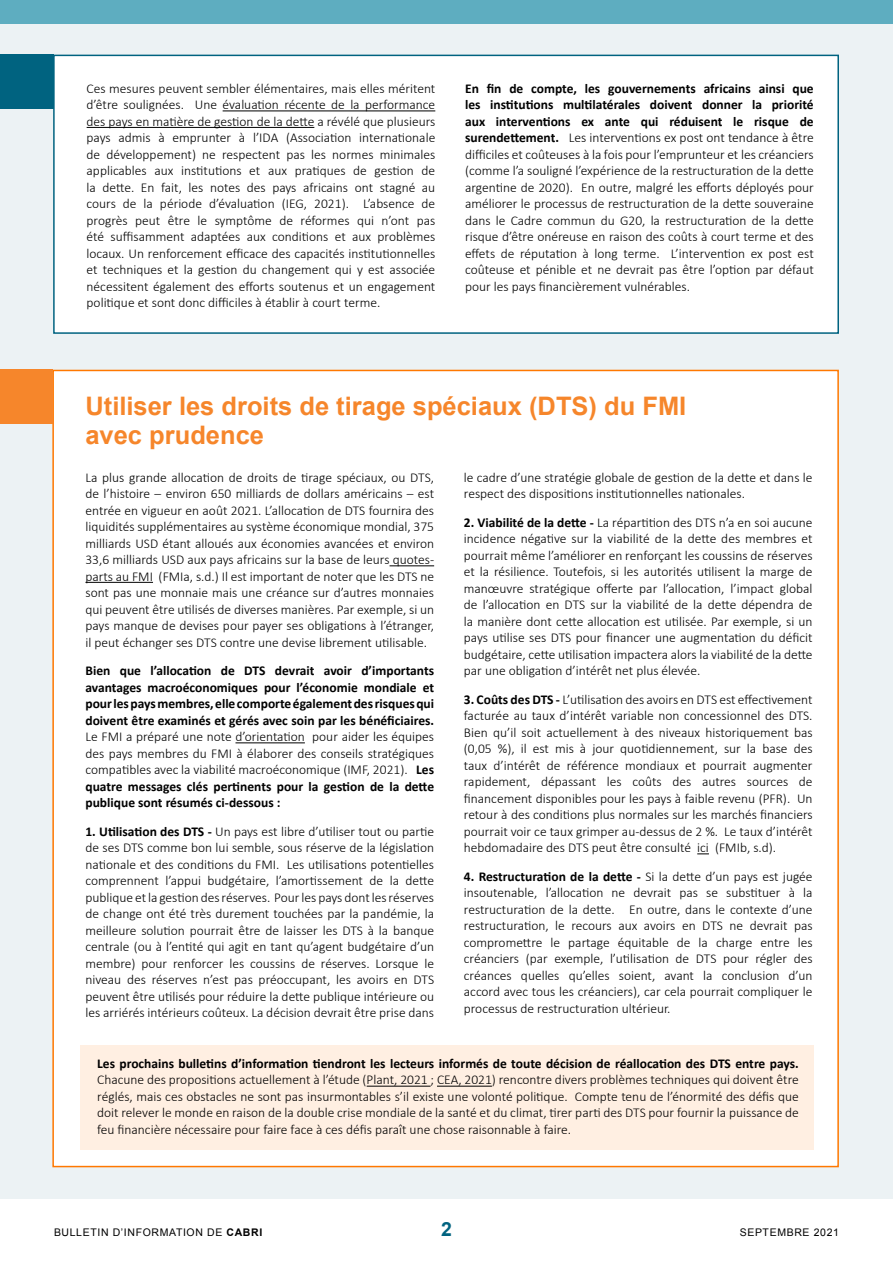
<style>
.page{position:relative;width:893px;height:1263px;background:#ecf2f4}
.page>*{position:absolute;margin:0;border:0;box-sizing:border-box;transform-origin:0 0}
.t1{font:700 25.5px/28.5px "Arial";color:#f6862b}
.t2{font:700 19.5px "Arial";color:#006380}
.t3{font:300 13.5px/16.5px "Calibri";color:#000;text-align:justify}
.t4{font:700 13.5px/16.5px "Calibri";color:#000;text-align:justify}
.t5{font:10.5px "Arial";letter-spacing:.06em;color:#000}
.s1{font-weight:700}
</style>
<div class="page">
<div style="left:52px;top:370px;width:787px;height:797px;background:#fff;border:2px solid #ff7800"></div>
<div style="left:0;top:370px;width:52px;height:54px;background:#f6862b"></div>
<hr style="left:390px;top:566px;width:44px;height:1px;background:#000">
<hr style="left:85px;top:582px;width:68px;height:1px;background:#000">
<hr style="left:235px;top:743px;width:70px;height:1px;background:#000">
<svg style="left:697px;top:854px;width:12px;height:1px"></svg>
<div style="left:53px;top:55px;width:786px;height:279px;background:#fff;border:2px solid #006380"></div>
<div style="left:81px;top:1045px;width:733px;height:104px;background:#ffefe2"></div>
<div style="left:0;top:55px;width:54px;height:54px;background:#006380"></div>
<hr style="left:223px;top:111px;width:212px;height:1px;background:#000">
<hr style="left:87px;top:127px;width:227px;height:1px;background:#000">
<hr style="left:367px;top:1086px;width:64px;height:1px;background:#000">
<hr style="left:437px;top:1086px;width:55px;height:1px;background:#000">
<div style="left:0;top:1199px;width:893px;height:64px;background:#fff"></div>
<div style="left:0;top:0;width:893px;height:24px;background:#5eadc0"></div>
<p class="t3" style="left:87px;top:80px;width:350px">Ces mesures peuvent sembler élémentaires, mais elles méritent d’être soulignées. Une évaluation récente de la performance des pays en matière de gestion de la dette a révélé que plusieurs pays admis à emprunter à l’IDA (Association internationale de développement) ne respectent pas les normes minimales applicables aux institutions et aux pratiques de gestion de la dette. En fait, les notes des pays africains ont stagné au cours de la période d’évaluation (IEG, 2021). L’absence de progrès peut être le symptôme de réformes qui n’ont pas été suffisamment adaptées aux conditions et aux problèmes locaux. Un renforcement efficace des capacités institutionnelles et techniques et la gestion du changement qui y est associée nécessitent également des efforts soutenus et un engagement politique et sont donc difficiles à établir à court terme.</p>
<p class="t3" style="left:465px;top:80px;width:350px"><span class="s1">En fin de compte, les gouvernements africains ainsi que les institutions multilatérales doivent donner la priorité aux interventions ex ante qui réduisent le risque de surendettement.</span> Les interventions ex post ont tendance à être difficiles et coûteuses à la fois pour l’emprunteur et les créanciers (comme l’a souligné l’expérience de la restructuration de la dette argentine de 2020). En outre, malgré les efforts déployés pour améliorer le processus de restructuration de la dette souveraine dans le Cadre commun du G20, la restructuration de la dette risque d’être onéreuse en raison des coûts à court terme et des effets de réputation à long terme. L’intervention ex post est coûteuse et pénible et ne devrait pas être l’option par défaut pour les pays financièrement vulnérables.</p>
<h1 class="t1" style="left:85px;top:393px;width:602px">Utiliser les droits de tirage spéciaux (DTS) du FMI avec prudence</h1>
<p class="t3" style="left:85px;top:469px;width:350px">La plus grande allocation de droits de tirage spéciaux, ou DTS, de l’histoire – environ 650 milliards de dollars américains – est entrée en vigueur en août 2021. L’allocation de DTS fournira des liquidités supplémentaires au système économique mondial, 375 milliards USD étant alloués aux économies avancées et environ 33,6 milliards USD aux pays africains sur la base de leurs quotes&shy;parts au FMI (FMIa, s.d.) Il est important de noter que les DTS ne sont pas une monnaie mais une créance sur d’autres monnaies qui peuvent être utilisés de diverses manières. Par exemple, si un pays manque de devises pour payer ses obligations à l’étranger, il peut échanger ses DTS contre une devise librement utilisable.</p>
<p class="t4" style="left:85px;top:662px;width:350px">Bien que l’allocation de DTS devrait avoir d’importants avantages macroéconomiques pour l’économie mondiale et pour les pays membres, elle comporte également des risques qui doivent être examinés et gérés avec soin par les bénéficiaires.</p>
<p class="t3" style="left:85px;top:728px;width:350px">Le FMI a préparé une note d’orientation pour aider les équipes des pays membres du FMI à élaborer des conseils stratégiques compatibles avec la viabilité macroéconomique (IMF, 2021). <span class="s1">Les quatre messages clés pertinents pour la gestion de la dette publique sont résumés ci-dessous :</span></p>
<p class="t3" style="left:85px;top:823px;width:350px"><span class="s1">1. Utilisation des DTS -</span> Un pays est libre d’utiliser tout ou partie de ses DTS comme bon lui semble, sous réserve de la législation nationale et des conditions du FMI. Les utilisations potentielles comprennent l’appui budgétaire, l’amortissement de la dette publique et la gestion des réserves. Pour les pays dont les réserves de change ont été très durement touchées par la pandémie, la meilleure solution pourrait être de laisser les DTS à la banque centrale (ou à l’entité qui agit en tant qu’agent budgétaire d’un membre) pour renforcer les coussins de réserves. Lorsque le niveau des réserves n’est pas préoccupant, les avoirs en DTS peuvent être utilisés pour réduire la dette publique intérieure ou les arriérés intérieurs coûteux. La décision devrait être prise dans</p>
<p class="t3" style="left:464px;top:469px;width:350px">le cadre d’une stratégie globale de gestion de la dette et dans le respect des dispositions institutionnelles nationales.</p>
<p class="t3" style="left:464px;top:514px;width:350px"><span class="s1">2. Viabilité de la dette -</span> La répartition des DTS n’a en soi aucune incidence négative sur la viabilité de la dette des membres et pourrait même l’améliorer en renforçant les coussins de réserves et la résilience. Toutefois, si les autorités utilisent la marge de manœuvre stratégique offerte par l’allocation, l’impact global de l’allocation en DTS sur la viabilité de la dette dépendra de la manière dont cette allocation est utilisée. Par exemple, si un pays utilise ses DTS pour financer une augmentation du déficit budgétaire, cette utilisation impactera alors la viabilité de la dette par une obligation d’intérêt net plus élevée.</p>
<p class="t3" style="left:464px;top:691px;width:350px"><span class="s1">3. Coûts des DTS -</span> L’utilisation des avoirs en DTS est effectivement facturée au taux d’intérêt variable non concessionnel des DTS.<br>Bien qu’il soit actuellement à des niveaux historiquement bas (0,05 %), il est mis à jour quotidiennement, sur la base des taux d’intérêt de référence mondiaux et pourrait augmenter rapidement, dépassant les coûts des autres sources de financement disponibles pour les pays à faible revenu (PFR). Un retour à des conditions plus normales sur les marchés financiers pourrait voir ce taux grimper au-dessus de 2 %. Le taux d’intérêt hebdomadaire des DTS peut être consulté ici (FMIb, s.d).</p>
<p class="t3" style="left:464px;top:868px;width:350px"><span class="s1">4. Restructuration de la dette -</span> Si la dette d’un pays est jugée insoutenable, l’allocation ne devrait pas se substituer à la restructuration de la dette. En outre, dans le contexte d’une restructuration, le recours aux avoirs en DTS ne devrait pas compromettre le partage équitable de la charge entre les créanciers (par exemple, l’utilisation de DTS pour régler des créances quelles qu’elles soient, avant la conclusion d’un accord avec tous les créanciers), car cela pourrait compliquer le processus de restructuration ultérieur.</p>
<p class="t4" style="left:97px;top:1055px;width:703px">Les prochains bulletins d’information tiendront les lecteurs informés de toute décision de réallocation des DTS entre pays.</p>
<p class="t3" style="left:97px;top:1071px;width:703px">Chacune des propositions actuellement à l’étude (Plant, 2021 ; CEA, 2021) rencontre divers problèmes techniques qui doivent être réglés, mais ces obstacles ne sont pas insurmontables s’il existe une volonté politique. Compte tenu de l’énormité des défis que doit relever le monde en raison de la double crise mondiale de la santé et du climat, tirer parti des DTS pour fournir la puissance de feu financière nécessaire pour faire face à ces défis paraît une chose raisonnable à faire.</p>
<p class="t5" style="left:54px;top:1225px;width:210px">BULLETIN D’INFORMATION DE <span class="s1">CABRI</span></p>
<h2 class="t2" style="left:441px;top:1216px;width:12px">2</h2>
<p class="t5" style="left:740px;top:1225px;width:101px">SEPTEMBRE 2021</p>
</div>
